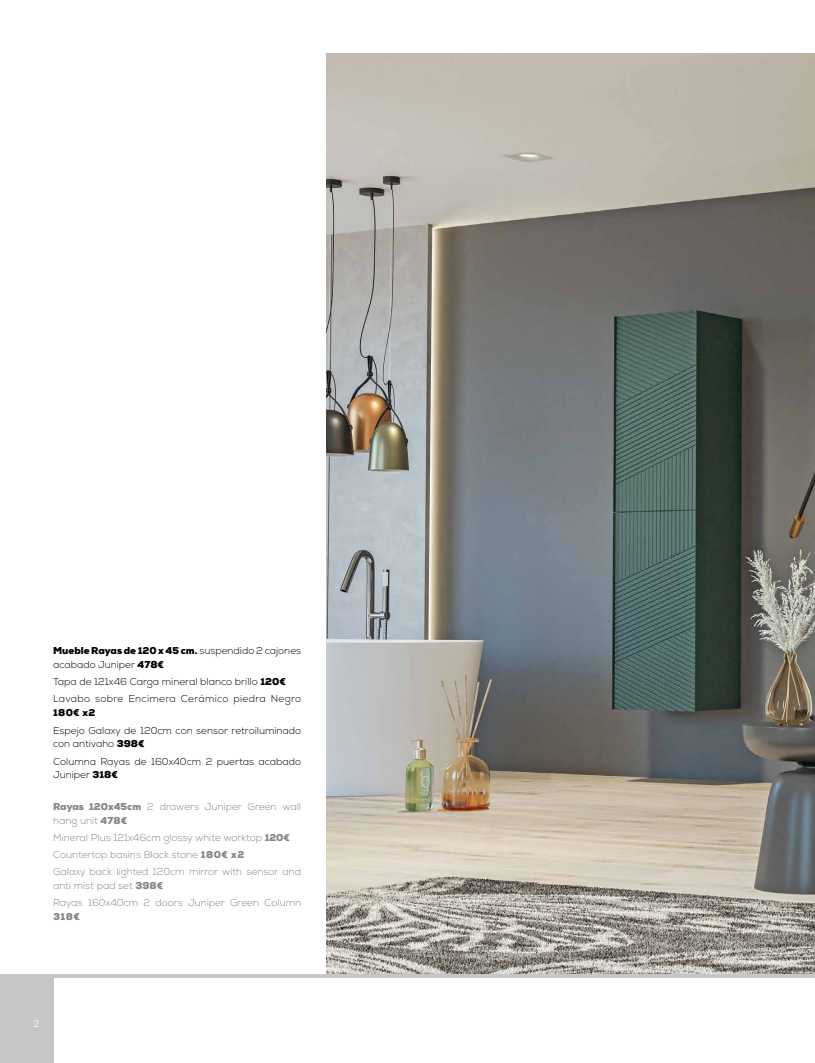
<style>
.page{position:relative;width:815px;height:1063px;background:#fff}
.page>*{position:absolute;margin:0;border:0;box-sizing:border-box;transform-origin:0 0}
.t1{font:300 10px/13.8px "Nexa";color:#000}
.t2{font:300 10px/17.2px "Nexa";color:#878786}
.t3{font:900 10px "Nexa";color:#000}
.t4{font:900 10px "Nexa";color:#878786}
.t5{font:300 10px "Poppins";color:#fff}
.s1{font-weight:900}
</style>
<div class="page">
<div style="left:0;top:974px;width:53px;height:89px;background:#c5c6c6"></div>
<img style="left:326px;top:53px;width:489px;height:921px">
<hr style="left:0;top:974px;width:815px;height:4px;background:#c5c6c6">
<p class="t1" style="left:53px;top:644px;width:250px"><span class="s1">Mueble Rayas de 120 x 45 cm.</span> suspendido 2 cajones acabado Juniper <span class="s1">478€</span></p>
<p class="t1" style="left:53px;top:673px;width:250px;line-height:17.2px">Tapa de 121x46 Carga mineral blanco brillo <span class="s1">120€<br></span>Lavabo sobre Encimera Cerámico piedra Negro</p>
<p class="t3" style="left:53px;top:706px;width:44px">180€ x2</p>
<p class="t1" style="left:53px;top:723px;width:250px">Espejo Galaxy de 120cm con sensor retroiluminado con antivaho <span class="s1">398€</span></p>
<p class="t1" style="left:53px;top:755px;width:250px">Columna Rayas de 160x40cm 2 puertas acabado<br>Juniper <span class="s1">318€</span></p>
<p class="t2" style="left:53px;top:800px;width:250px;line-height:13.8px"><span class="s1">Rayas 120x45cm</span> 2 drawers Juniper Green wall hang unit <span class="s1">478€</span></p>
<p class="t2" style="left:53px;top:829px;width:250px">Mineral Plus 121x46cm glossy white worktop <span class="s1">120€<br></span>Countertop basins Black stone <span class="s1">180€ x2<br></span>Galaxy back lighted 120cm mirror with sensor and</p>
<p class="t2" style="left:53px;top:877px;width:250px">anti mist pad set <span class="s1">398€<br></span>Rayas 160x40cm 2 doors Juniper Green Column</p>
<p class="t4" style="left:53px;top:910px;width:28px">318€</p>
<p class="t5" style="left:34px;top:1017px;width:7px">2</p>
</div>
